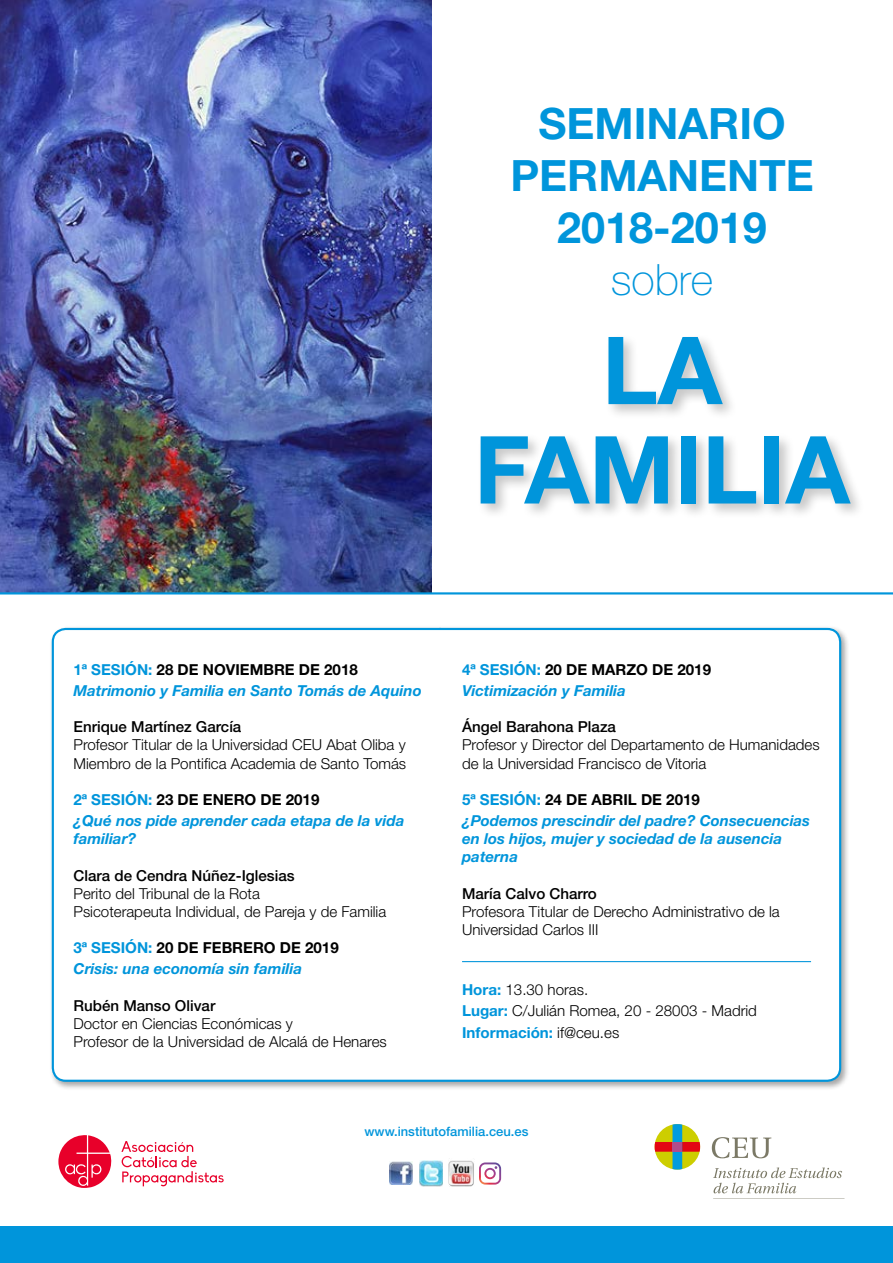
<style>
.page{position:relative;width:893px;height:1263px;background:#fff}
.page>*{position:absolute;margin:0;border:0;box-sizing:border-box;transform-origin:0 0}
.t1{font:700 94.05px/99.4px "Helvetica Neue";color:#0095db;text-align:center}
.t2{font:700 43.2px/51.9px "Helvetica Neue";color:#0095db;text-align:center}
.t3{font:100 43.2px "Helvetica Neue";color:#0095db}
.t4{font:300 15.15px/18.1px "Helvetica Neue";color:#000}
.t5{font:italic 700 15.15px/21.1px "Helvetica Neue";color:#0095db}
.t6{font:500 15.15px "Helvetica Neue";color:#000}
.t7{font:500 12.9px "Helvetica Neue";color:#0095db}
.s1{font-style:normal}
.s2{font-style:normal;color:#000}
.s3{font-weight:700;color:#0095db}
</style>
<div class="page">
<img style="left:0;top:0;width:431px;height:592px">
<hr style="left:713px;top:1199px;width:131px;height:1px;background:#7b7966">
<svg style="left:655px;top:1124px;width:45px;height:45px"></svg>
<div style="left:672px;top:1142px;width:10px;height:10px;background:#b14b8c"></div>
<svg style="left:712px;top:1137px;width:59px;height:21px"></svg>
<svg style="left:713px;top:1167px;width:129px;height:26px"></svg>
<div style="left:477px;top:333px;width:389px;height:186px;background:#000;opacity:.22"></div>
<div style="left:49px;top:626px;width:801px;height:465px;background:#000;opacity:.35"></div>
<div style="left:53px;top:629px;width:787px;height:452px;background:#fff;border-radius:13px"></div>
<div style="left:52px;top:628px;width:789px;height:454px;border:2px solid #0095db;border-radius:13px"></div>
<div style="left:0;top:1226px;width:893px;height:37px;background:#0095db"></div>
<img style="left:389px;top:1162px;width:24px;height:23px">
<img style="left:419px;top:1160px;width:24px;height:26px">
<img style="left:448px;top:1160px;width:26px;height:27px">
<svg style="left:479px;top:1162px;width:22px;height:22px"></svg>
<svg style="left:58px;top:1135px;width:54px;height:53px"></svg>
<svg style="left:121px;top:1141px;width:103px;height:45px"></svg>
<hr style="left:0;top:592px;width:893px;height:2px;background:#0095db">
<hr style="left:462px;top:961px;width:349px;height:1px;background:#0095db">
<h2 class="t2" style="left:510px;top:97px;width:305px">SEMINARIO<br>PERMANENTE<br>2018-2019</h2>
<h2 class="t3" style="left:611px;top:255px;width:104px">sobre</h2>
<h1 class="t1" style="left:474px;top:319px;width:377px">LA<br>FAMILIA</h1>
<p class="t5" style="left:73px;top:658px;width:350px"><span class="s1">1ª SESIÓN:</span> <span class="s2">28 DE NOVIEMBRE DE 2018<br></span>Matrimonio y Familia en Santo Tomás de Aquino</p>
<p class="t6" style="left:73px;top:718px;width:169px">Enrique Martínez García</p>
<p class="t4" style="left:73px;top:736px;width:334px">Profesor Titular de la Universidad CEU Abat Oliba y<br>Miembro de la Pontifica Academia de Santo Tomás</p>
<p class="t5" style="left:73px;top:788px;width:332px"><span class="s1">2ª SESIÓN:</span> <span class="s2">23 DE ENERO DE 2019<br></span>¿Qué nos pide aprender cada etapa de la vida</p>
<p class="t5" style="left:73px;top:828px;width:64px">familiar?</p>
<p class="t6" style="left:73px;top:866px;width:223px">Clara de Cendra Núñez-Iglesias</p>
<p class="t4" style="left:73px;top:884px;width:314px">Perito del Tribunal de la Rota<br>Psicoterapeuta Individual, de Pareja y de Familia</p>
<p class="t5" style="left:73px;top:937px;width:267px"><span class="s1">3ª SESIÓN:</span> <span class="s2">20 DE FEBRERO DE 2019<br></span>Crisis: una economía sin familia</p>
<p class="t6" style="left:73px;top:996px;width:143px">Rubén Manso Olivar</p>
<p class="t4" style="left:73px;top:1014px;width:315px">Doctor en Ciencias Económicas y<br>Profesor de la Universidad de Alcalá de Henares</p>
<p class="t5" style="left:462px;top:658px;width:251px"><span class="s1">4ª SESIÓN:</span> <span class="s2">20 DE MARZO DE 2019<br></span>Victimización y Familia</p>
<p class="t6" style="left:462px;top:718px;width:155px">Ángel Barahona Plaza</p>
<p class="t4" style="left:462px;top:736px;width:359px">Profesor y Director del Departamento de Humanidades de la Universidad Francisco de Vitoria</p>
<p class="t5" style="left:462px;top:788px;width:350px"><span class="s1">5ª SESIÓN:</span> <span class="s2">24 DE ABRIL DE 2019<br></span>¿Podemos prescindir del padre? Consecuencias</p>
<p class="t5" style="left:462px;top:829px;width:322px;line-height:18.1px">en los hijos, mujer y sociedad de la ausencia paterna</p>
<p class="t6" style="left:462px;top:884px;width:136px">María Calvo Charro</p>
<p class="t4" style="left:462px;top:902px;width:319px">Profesora Titular de Derecho Administrativo de la<br>Universidad Carlos III</p>
<p class="t4" style="left:462px;top:979px;width:296px;line-height:21.1px"><span class="s3">Hora:</span> 13.30 horas.<br><span class="s3">Lugar:</span> C/Julián Romea, 20 - 28003 - Madrid<br><span class="s3">Información:</span> if@ceu.es</p>
<p class="t7" style="left:365px;top:1123px;width:165px">www.institutofamilia.ceu.es</p>
</div>
